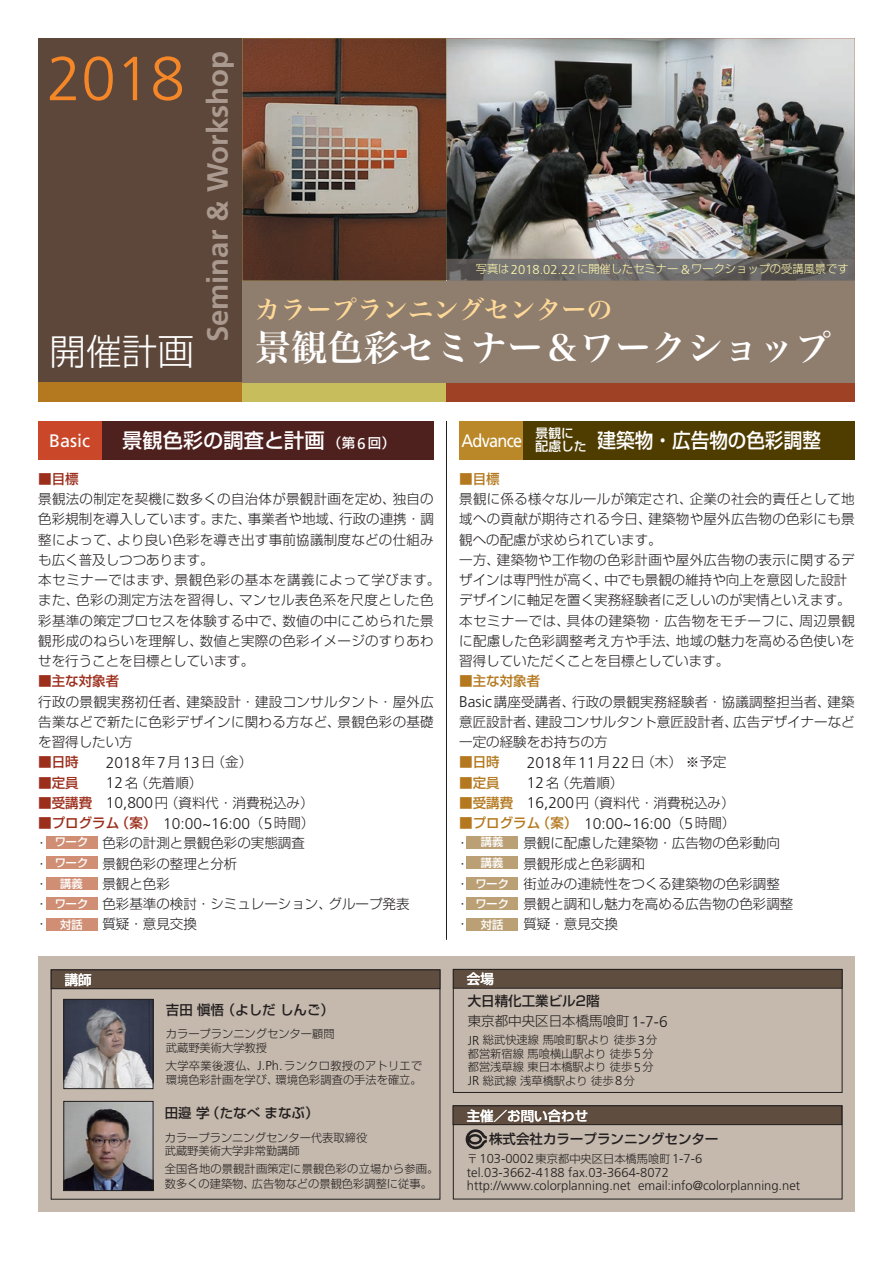
<style>
.page{position:relative;width:893px;height:1263px;background:#fff}
.page>*{position:absolute;margin:0;border:0;box-sizing:border-box;transform-origin:0 0}
.t1{font:300 62.1px "Frutiger";color:#f58728}
.t2{font:36px "Hira Min Pro W6";color:#fff}
.t3{font:300 36px "Shin Go";color:#fff}
.t4{font:700 29.25px "Frutiger";color:#aa998e}
.t5{font:25.5px "Hira Min Pro W6";color:#fed998}
.t6{font:500 20.25px "Shin Go";color:#fff}
.t7{font:500 20.25px "Shin Go";color:#fff;scale:.92 1}
.t8{font:18.15px "Frutiger";letter-spacing:-.045em;color:#fff;scale:.9 1}
.t9{font:18.15px "Frutiger";letter-spacing:-.045em;color:#fff}
.t10{font:300 15.45px "Frutiger";color:#231f20}
.t11{font:300 13.5px/20.2px "Shin Go";letter-spacing:.01em;color:#231f20}
.t12{font:500 13.5px "Shin Go";color:#231f20}
.t13{font:500 13.5px "Shin Go";color:#9c2e1c}
.t14{font:500 13.5px "Shin Go";color:#fff}
.t15{font:500 13.5px "Shin Go";color:#b4791f}
.t16{font:300 12.9px/13.5px "Frutiger";color:#231f20}
.t17{font:500 12.75px/13.5px "Shin Go";color:#fff}
.t18{font:300 11.25px/13.5px "Shin Go";color:#231f20}
.t19{font:300 11.25px "Shin Go";color:#fff8ae}
.t20{font:500 11.25px/20.5px "Shin Go";color:#fff;text-align:center}
.s1{font-family:"Frutiger";font-size:12.9px}
.s2{font-size:13.5px}
.s3{font-family:"Frutiger";font-weight:400;font-size:15.45px}
.s4{font-weight:500;color:#b4791f}
.s5{font-family:"Frutiger";font-size:15.45px}
.s6{font-family:"Shin Go";font-size:13.5px}
.s7{font-family:"Shin Go";font-weight:500;font-size:13.5px;color:#b4791f}
.s8{font-weight:500;color:#9c2e1c}
.s9{font-family:"Shin Go";font-weight:500;font-size:13.5px;color:#9c2e1c}
.s10{font-weight:500}
</style>
<div class="page">
<div style="left:38px;top:38px;width:204px;height:345px;background:#5d473a"></div>
<div style="left:38px;top:383px;width:204px;height:19px;background:#b4791f"></div>
<div style="left:242px;top:383px;width:204px;height:19px;background:#c7bd5d"></div>
<div style="left:446px;top:383px;width:409px;height:19px;background:#9f4125"></div>
<div style="left:242px;top:281px;width:613px;height:102px;background:#8f7d6d"></div>
<div style="left:38px;top:957px;width:817px;height:255px;background:#c5b9ad"></div>
<div style="left:51px;top:970px;width:389px;height:19px;background:#5f4d40"></div>
<div style="left:51px;top:970px;width:389px;height:19px;border:1px solid #231f20"></div>
<div style="left:453px;top:969px;width:389px;height:19px;background:#5f4d40"></div>
<div style="left:453px;top:969px;width:389px;height:19px;border:1px solid #231f20"></div>
<div style="left:453px;top:1106px;width:389px;height:18px;background:#5f4d40"></div>
<div style="left:453px;top:1106px;width:389px;height:19px;border:1px solid #231f20"></div>
<svg style="left:466px;top:1129px;width:21px;height:20px"></svg>
<img style="left:66px;top:1103px;width:85px;height:86px">
<div style="left:64px;top:1101px;width:89px;height:90px;border:1px solid #231f20"></div>
<img style="left:66px;top:1001px;width:85px;height:86px">
<div style="left:64px;top:999px;width:89px;height:90px;border:1px solid #231f20"></div>
<img style="left:242px;top:38px;width:613px;height:243px">
<div style="left:38px;top:421px;width:64px;height:38px;background:#cb4729"></div>
<div style="left:102px;top:421px;width:332px;height:38px;background:#4e201e"></div>
<div style="left:459px;top:421px;width:64px;height:38px;background:#ba8828"></div>
<div style="left:523px;top:421px;width:332px;height:38px;background:#4f3d00"></div>
<hr style="left:446px;top:421px;width:1px;height:519px;background:#231f20">
<div style="left:46px;top:836px;width:51px;height:12px;background:#d08e74"></div>
<div style="left:46px;top:856px;width:51px;height:13px;background:#d08e74"></div>
<div style="left:46px;top:877px;width:51px;height:13px;background:#d08e74"></div>
<div style="left:46px;top:897px;width:51px;height:13px;background:#d08e74"></div>
<div style="left:46px;top:918px;width:51px;height:13px;background:#d08e74"></div>
<div style="left:467px;top:836px;width:51px;height:12px;background:#bca075"></div>
<div style="left:467px;top:856px;width:51px;height:13px;background:#bca075"></div>
<div style="left:467px;top:877px;width:51px;height:13px;background:#bca075"></div>
<div style="left:467px;top:897px;width:51px;height:13px;background:#bca075"></div>
<div style="left:467px;top:918px;width:51px;height:13px;background:#bca075"></div>
<svg style="left:446px;top:280px;width:409px;height:1px"></svg>
<img style="left:446px;top:259px;width:409px;height:21px">
<h1 class="t1" style="left:47px;top:44px;width:140px">2018</h1>
<h3 class="t4" style="left:200px;top:342px;width:293px;rotate:-90deg">Seminar &amp; Workshop</h3>
<h2 class="t3" style="left:50px;top:328px;width:146px">開催計画</h2>
<p class="t19" style="left:476px;top:262px;width:374px">写真は<span class="s1">2018.02.22</span>に開催したセミナー <span class="s1">&amp;</span>ワークショップの受講風景です</p>
<h3 class="t5" style="left:255px;top:287px;width:359px">カラープランニングセンターの</h3>
<h2 class="t2" style="left:255px;top:316px;width:578px">景観色彩セミナー＆ワークショップ</h2>
<p class="t17" style="left:536px;top:426px;width:52px">景観に配慮した</p>
<h3 class="t9" style="left:49px;top:430px;width:43px">Basic</h3>
<h3 class="t6" style="left:122px;top:427px;width:274px">景観色彩の調査と計画<span class="s2">（第</span><span class="s3">6</span><span class="s2">回）</span></h3>
<h3 class="t8" style="left:461px;top:430px;width:69px">Advance</h3>
<h3 class="t7" style="left:598px;top:427px;width:244px">建築物・広告物の色彩調整</h3>
<p class="t15" style="left:459px;top:470px;width:42px">■目標</p>
<p class="t11" style="left:459px;top:488px;width:397px">景観に係る様々なルールが策定され、企業の社会的責任として地域への貢献が期待される今日、建築物や屋外広告物の色彩にも景観への配慮が求められています。<br>一方、建築物や工作物の色彩計画や屋外広告物の表示に関するデザインは専門性が高く、中でも景観の維持や向上を意図した設計デザインに軸足を置く実務経験者に乏しいのが実情といえます。本セミナーでは、具体の建築物・広告物をモチーフに、周辺景観に配慮した色彩調整考え方や手法、地域の魅力を高める色使いを習得していただくことを目標としています。</p>
<p class="t11" style="left:459px;top:671px;width:397px"><span class="s4">■主な対象者<br></span><span class="s5">Basic</span>講座受講者、行政の景観実務経験者・協議調整担当者、建築意匠設計者、建設コンサルタント意匠設計者、広告デザイナーなど一定の経験をお持ちの方</p>
<p class="t15" style="left:459px;top:753px;width:42px">■日時</p>
<p class="t10" style="left:527px;top:754px;width:70px">2018<span class="s6">年</span>11</p>
<p class="t11" style="left:597px;top:752px;width:131px">月<span class="s5">22</span>日（木） ※予定</p>
<p class="t15" style="left:459px;top:774px;width:42px">■定員</p>
<p class="t11" style="left:527px;top:772px;width:98px"><span class="s5">12</span>名（先着順）</p>
<p class="t11" style="left:459px;top:792px;width:277px"><span class="s4">■受講費</span> <span class="s5">16,200</span>円（資料代・消費税込み）</p>
<p class="t10" style="left:459px;top:814px;width:278px"><span class="s7">■プログラム（案）</span> 10:00~16:00<span class="s6">（</span>5<span class="s6">時間）</span></p>
<p class="t11" style="left:456px;top:833px;width:15px">・</p>
<p class="t11" style="left:523px;top:833px;width:258px">景観に配慮した建築物・広告物の色彩動向</p>
<p class="t11" style="left:456px;top:853px;width:15px">・</p>
<p class="t11" style="left:523px;top:853px;width:123px">景観形成と色彩調和</p>
<p class="t11" style="left:456px;top:873px;width:15px">・</p>
<p class="t11" style="left:523px;top:873px;width:258px">街並みの連続性をつくる建築物の色彩調整</p>
<p class="t11" style="left:456px;top:893px;width:15px">・</p>
<p class="t11" style="left:523px;top:893px;width:272px">景観と調和し魅力を高める広告物の色彩調整</p>
<p class="t11" style="left:456px;top:914px;width:15px">・</p>
<p class="t11" style="left:523px;top:914px;width:96px">質疑・意見交換</p>
<p class="t13" style="left:38px;top:470px;width:42px">■目標</p>
<p class="t11" style="left:38px;top:488px;width:404px">景観法の制定を契機に数多くの自治体が景観計画を定め、独自の色彩規制を導入しています。また、事業者や地域、行政の連携・調整によって、より良い色彩を導き出す事前協議制度などの仕組みも広く普及しつつあります。<br>本セミナーではまず、景観色彩の基本を講義によって学びます。また、色彩の測定方法を習得し、マンセル表色系を尺度とした色彩基準の策定プロセスを体験する中で、数値の中にこめられた景観形成のねらいを理解し、数値と実際の色彩イメージのすりあわせを行うことを目標としています。</p>
<p class="t13" style="left:38px;top:672px;width:82px">■主な対象者</p>
<p class="t11" style="left:38px;top:691px;width:397px;text-align:justify">行政の景観実務初任者、建築設計・建設コンサルタント・屋外広告業などで新たに色彩デザインに関わる方など、景観色彩の基礎を習得したい方</p>
<p class="t13" style="left:38px;top:753px;width:42px">■日時</p>
<p class="t10" style="left:106px;top:754px;width:148px">2018<span class="s6">年</span>7<span class="s6">月</span>13<span class="s6">日（金）</span></p>
<p class="t13" style="left:38px;top:774px;width:42px">■定員</p>
<p class="t11" style="left:106px;top:772px;width:98px"><span class="s5">12</span>名（先着順）</p>
<p class="t11" style="left:38px;top:792px;width:277px"><span class="s8">■受講費</span> <span class="s5">10,800</span>円（資料代・消費税込み）</p>
<p class="t10" style="left:38px;top:814px;width:278px"><span class="s9">■プログラム（案）</span> 10:00~16:00<span class="s6">（</span>5<span class="s6">時間）</span></p>
<p class="t11" style="left:35px;top:833px;width:15px">・</p>
<p class="t11" style="left:102px;top:833px;width:204px">色彩の計測と景観色彩の実態調査</p>
<p class="t11" style="left:35px;top:853px;width:15px">・</p>
<p class="t11" style="left:102px;top:853px;width:136px">景観色彩の整理と分析</p>
<p class="t11" style="left:35px;top:873px;width:15px">・</p>
<p class="t11" style="left:102px;top:873px;width:69px">景観と色彩</p>
<p class="t11" style="left:35px;top:893px;width:15px">・</p>
<p class="t11" style="left:102px;top:893px;width:309px">色彩基準の検討・シミュレーション、グループ発表</p>
<p class="t11" style="left:35px;top:914px;width:15px">・</p>
<p class="t11" style="left:102px;top:914px;width:96px">質疑・意見交換</p>
<p class="t20" style="left:55px;top:831px;width:35px">ワークワーク講義ワーク対話</p>
<p class="t20" style="left:475px;top:831px;width:35px">講義講義ワークワーク対話</p>
<p class="t14" style="left:65px;top:971px;width:28px">講師</p>
<p class="t14" style="left:467px;top:970px;width:28px">会場</p>
<p class="t12" style="left:166px;top:1001px;width:170px">吉田愼悟（よしだしんご）</p>
<p class="t18" style="left:166px;top:1027px;width:170px">カラープランニングセンター顧問武蔵野美術大学教授</p>
<p class="t18" style="left:166px;top:1058px;width:269px;line-height:14.7px">大学卒業後渡仏、<span class="s1">J.Ph.</span>ランクロ教授のアトリエで　環境色彩計画を学び、環境色彩調査の手法を確立。</p>
<p class="t12" style="left:165px;top:1104px;width:155px">田邉学（たなべまなぶ）</p>
<p class="t18" style="left:165px;top:1130px;width:204px">カラープランニングセンター代表取締役武蔵野美術大学非常勤講師</p>
<p class="t18" style="left:165px;top:1161px;width:275px;line-height:14.7px">全国各地の景観計画策定に景観色彩の立場から参画。数多くの建築物、広告物などの景観色彩調整に従事。</p>
<p class="t11" style="left:468px;top:990px;width:201px"><span class="s10">大日精化工業ビル2階<br></span>東京都中央区日本橋馬喰町<span class="s5">1-7-6</span></p>
<p class="t18" style="left:468px;top:1033px;width:191px"><span class="s1">JR</span> 総武快速線馬喰町駅より徒歩<span class="s1">3</span>分都営新宿線馬喰横山駅より徒歩<span class="s1">5</span>分都営浅草線東日本橋駅より徒歩<span class="s1">5</span>分<br><span class="s1">JR</span> 総武線浅草橋駅より徒歩<span class="s1">8</span>分</p>
<p class="t14" style="left:467px;top:1107px;width:123px">主催／お問い合わせ</p>
<p class="t12" style="left:489px;top:1130px;width:231px">株式会社カラープランニングセンター</p>
<p class="t18" style="left:467px;top:1151px;width:237px">〒<span class="s1">103-0002</span>東京都中央区日本橋馬喰町<span class="s1">1-7-6</span></p>
<p class="t16" style="left:467px;top:1165px;width:335px">tel.03-3662-4188 fax.03-3664-8072 http://www.colorplanning.net email:info@colorplanning.net</p>
</div>
